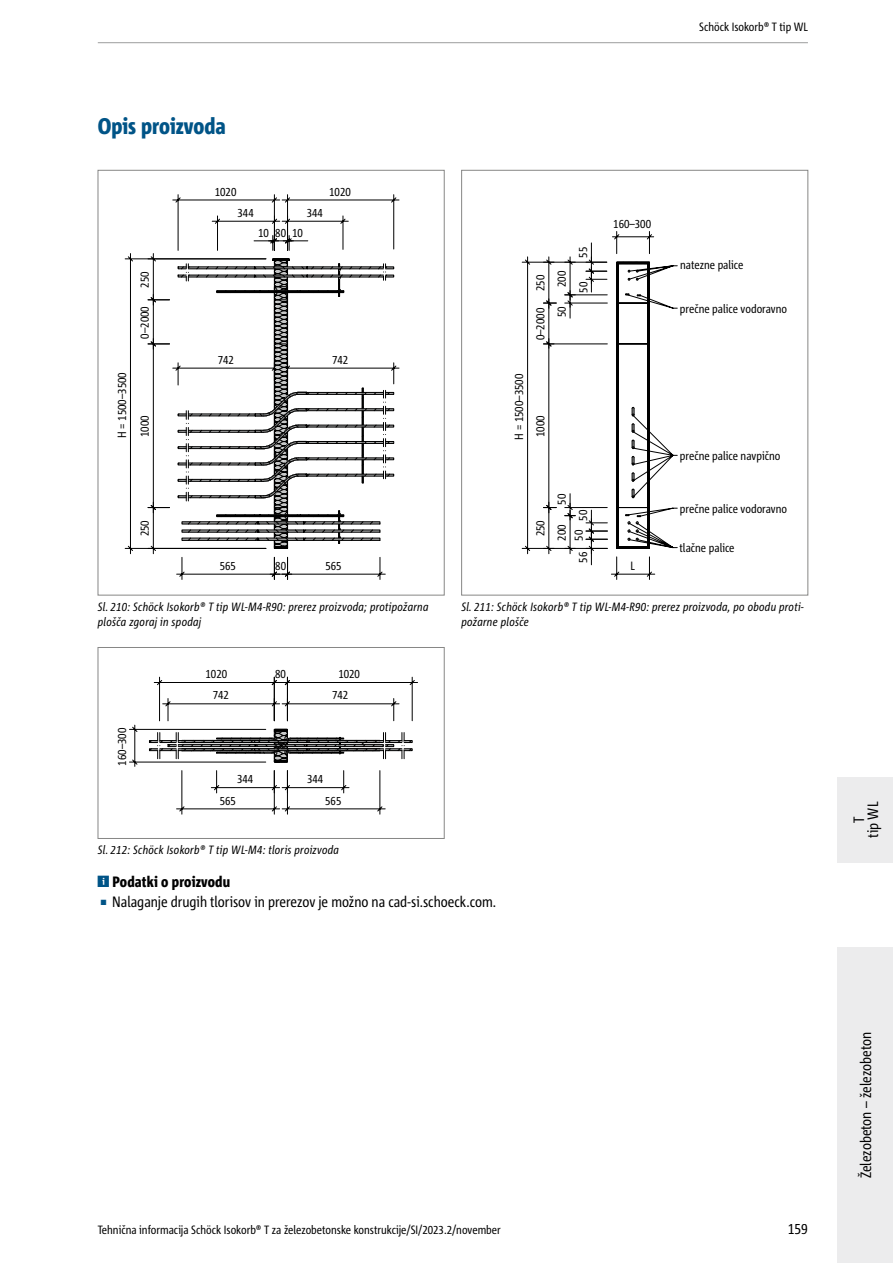
<style>
.page{position:relative;width:893px;height:1263px;background:#fff}
.page>*{position:absolute;margin:0;border:0;box-sizing:border-box;transform-origin:0 0}
.t1{font:800 condensed 22.5px "Corpid Schoeck";color:#005487}
.t2{font:condensed 15px/14.1px "Corpid Schoeck";color:#000;text-align:center}
.t3{font:800 condensed 15px "Corpid Schoeck";letter-spacing:.01em;color:#000}
.t4{font:condensed 12px "Corpid Schoeck";color:#000}
.t5{font:italic condensed 12px/15px "Corpid Schoeck";letter-spacing:.02em;color:#000}
.s1{font-size:7.5px;color:#005487}
</style>
<div class="page">
<svg style="left:129px;top:677px;width:289px;height:138px"></svg>
<div style="left:98px;top:647px;width:346px;height:192px;border:1px solid #878786"></div>
<div style="left:838px;top:947px;width:55px;height:316px;background:#ececed"></div>
<div style="left:838px;top:777px;width:55px;height:85px;background:#ececed"></div>
<hr style="left:98px;top:42px;width:710px;height:1px;background:#9c9d9d">
<svg style="left:125px;top:253px;width:22px;height:301px"></svg>
<svg style="left:147px;top:194px;width:253px;height:386px"></svg>
<svg style="left:522px;top:231px;width:156px;height:349px"></svg>
<div style="left:461px;top:170px;width:347px;height:425px;border:1px solid #878786"></div>
<p class="t4" style="left:699px;top:19px;width:110px">Schöck Isokorb® T tip WL</p>
<h1 class="t1" style="left:98px;top:112px;width:130px">Opis proizvoda</h1>
<p class="t4" style="left:215px;top:184px;width:23px">1020</p>
<p class="t4" style="left:329px;top:184px;width:23px">1020</p>
<p class="t4" style="left:238px;top:205px;width:18px">344</p>
<p class="t4" style="left:307px;top:205px;width:18px">344</p>
<p class="t4" style="left:114px;top:438px;width:67px;rotate:-90deg">H = 1500–3500</p>
<p class="t4" style="left:137px;top:288px;width:18px;rotate:-90deg">250</p>
<p class="t4" style="left:137px;top:339px;width:34px;rotate:-90deg">0–2000</p>
<p class="t4" style="left:137px;top:437px;width:23px;rotate:-90deg">1000</p>
<p class="t4" style="left:137px;top:536px;width:18px;rotate:-90deg">250</p>
<p class="t4" style="left:258px;top:225px;width:12px">10</p>
<p class="t4" style="left:292px;top:225px;width:12px">10</p>
<p class="t4" style="left:275px;top:225px;width:12px">80</p>
<p class="t4" style="left:218px;top:352px;width:18px">742</p>
<p class="t4" style="left:332px;top:352px;width:18px">742</p>
<p class="t4" style="left:220px;top:558px;width:18px">565</p>
<p class="t4" style="left:275px;top:558px;width:12px">80</p>
<p class="t4" style="left:325px;top:558px;width:18px">565</p>
<p class="t5" style="left:98px;top:599px;width:332px">Sl. 210: Schöck Isokorb® T tip WL-M4-R90: prerez proizvoda; protipožarna plošča zgoraj in spodaj</p>
<p class="t4" style="left:206px;top:666px;width:23px">1020</p>
<p class="t4" style="left:338px;top:666px;width:23px">1020</p>
<p class="t4" style="left:275px;top:666px;width:12px">80</p>
<p class="t4" style="left:114px;top:765px;width:39px;rotate:-90deg">160–300</p>
<p class="t4" style="left:213px;top:688px;width:18px">742</p>
<p class="t4" style="left:332px;top:688px;width:18px">742</p>
<p class="t4" style="left:237px;top:771px;width:18px">344</p>
<p class="t4" style="left:307px;top:771px;width:18px">344</p>
<p class="t4" style="left:220px;top:793px;width:18px">565</p>
<p class="t4" style="left:325px;top:793px;width:18px">565</p>
<p class="t4" style="left:533px;top:291px;width:18px;rotate:-90deg">250</p>
<p class="t4" style="left:533px;top:340px;width:34px;rotate:-90deg">0–2000</p>
<p class="t4" style="left:554px;top:287px;width:18px;rotate:-90deg">200</p>
<p class="t4" style="left:554px;top:317px;width:12px;rotate:-90deg">50</p>
<p class="t4" style="left:575px;top:258px;width:12px;rotate:-90deg">55</p>
<p class="t4" style="left:576px;top:293px;width:12px;rotate:-90deg">50</p>
<p class="t4" style="left:511px;top:440px;width:67px;rotate:-90deg">H = 1500–3500</p>
<p class="t4" style="left:533px;top:437px;width:23px;rotate:-90deg">1000</p>
<p class="t4" style="left:533px;top:536px;width:18px;rotate:-90deg">250</p>
<p class="t4" style="left:554px;top:505px;width:12px;rotate:-90deg">50</p>
<p class="t4" style="left:554px;top:541px;width:18px;rotate:-90deg">200</p>
<p class="t4" style="left:575px;top:521px;width:12px;rotate:-90deg">50</p>
<p class="t4" style="left:571px;top:541px;width:12px;rotate:-90deg">50</p>
<p class="t4" style="left:575px;top:562px;width:12px;rotate:-90deg">56</p>
<p class="t4" style="left:613px;top:216px;width:39px">160–300</p>
<p class="t4" style="left:630px;top:558px;width:6px">L</p>
<p class="t4" style="left:680px;top:258px;width:65px">natezne palice</p>
<p class="t4" style="left:680px;top:301px;width:109px">prečne palice vodoravno</p>
<p class="t4" style="left:680px;top:449px;width:102px">prečne palice navpično</p>
<p class="t4" style="left:680px;top:501px;width:109px">prečne palice vodoravno</p>
<p class="t4" style="left:679px;top:541px;width:57px">tlačne palice</p>
<p class="t5" style="left:461px;top:599px;width:344px">Sl. 211: Schöck Isokorb® T tip WL-M4-R90: prerez proizvoda, po obodu proti&shy;požarne plošče</p>
<p class="t5" style="left:98px;top:842px;width:243px">Sl. 212: Schöck Isokorb® T tip WL-M4: tloris proizvoda</p>
<p class="t3" style="left:112px;top:873px;width:119px">Podatki o proizvodu</p>
<p class="t2" style="left:100px;top:894px;width:397px"><span class="s1">■</span> Nalaganje drugih tlorisov in prerezov je možno na cad-si.schoeck.com.</p>
<p class="t2" style="left:852px;top:837px;width:37px;rotate:-90deg">T<br>tip WL</p>
<p class="t4" style="left:98px;top:1222px;width:405px">Tehnična informacija Schöck Isokorb® T za železobetonske konstrukcije/SI/2023.2/november</p>
<p class="t2" style="left:788px;top:1222px;width:22px">159</p>
<p class="t2" style="left:859px;top:1178px;width:148px;rotate:-90deg">Železobeton – železobeton</p>
</div>
